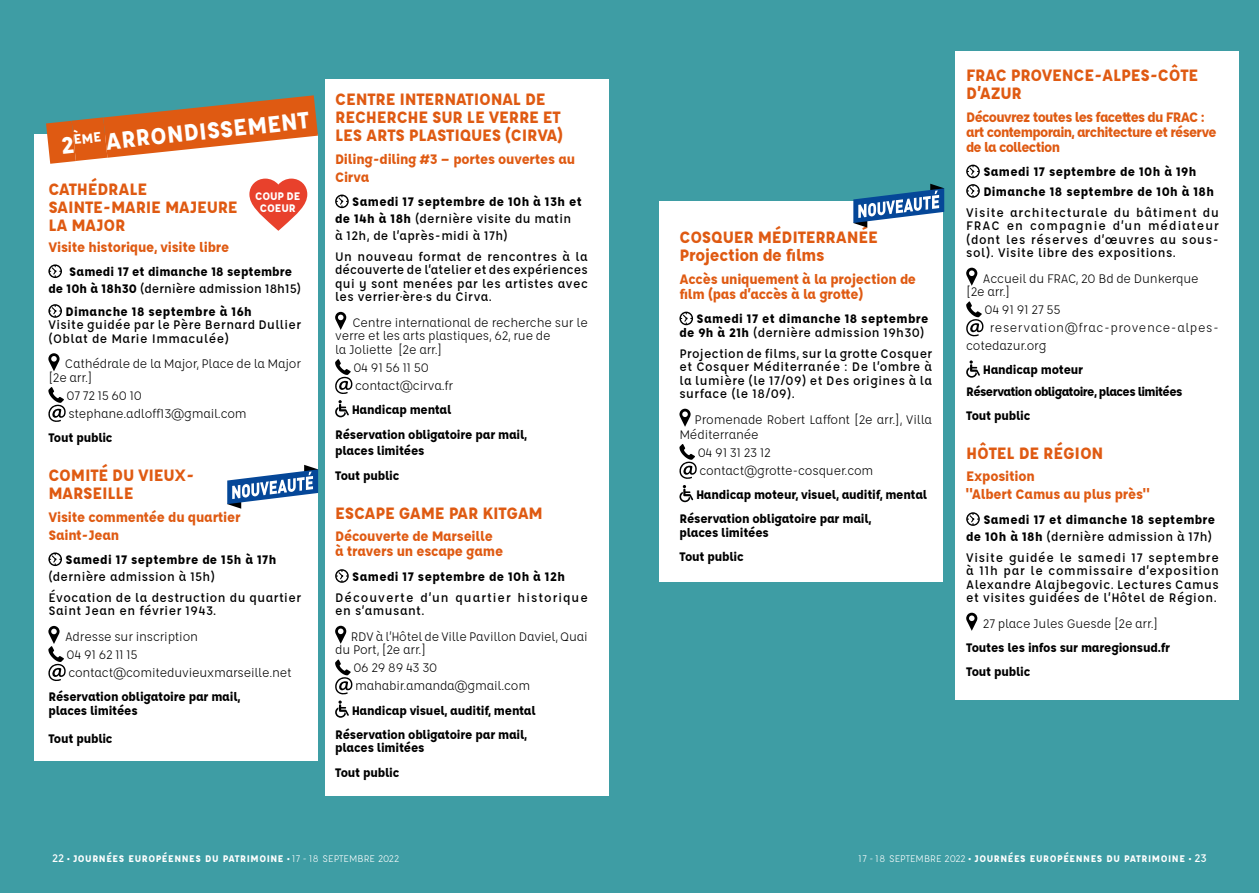
<style>
.page{position:relative;width:1259px;height:893px;background:#3e9da4}
.page>*{position:absolute;margin:0;border:0;box-sizing:border-box;transform-origin:0 0}
.t1{font:700 25.5px "Affogato";color:#fff}
.t2{font:700 18px/18px "Affogato";letter-spacing:-.015em;color:#df5a12}
.t3{font:700 15px/18px "Affogato";letter-spacing:-.015em;color:#df5a12}
.t4{font:700 15px/15px "Affogato";letter-spacing:-.045em;color:#df5a12}
.t5{font:500 13.5px/13.5px "Affogato";letter-spacing:.035em;color:#000;text-align:justify}
.t6{font:13.5px/18px "Affogato";letter-spacing:-.015em;color:#000}
.t7{font:700 13.5px/24.5px "Affogato";letter-spacing:-.015em;color:#000}
.t8{font:700 13.5px/13.5px "Affogato";letter-spacing:.025em;color:#000;text-align:right}
.t9{font:700 13.5px/16.8px "Affogato";letter-spacing:.005em;color:#000}
.t10{font:700 13.5px/21px "Affogato";letter-spacing:-.045em;color:#000}
.t11{font:500 13.5px/13.5px "Affogato";letter-spacing:.075em;color:#000}
.t12{font:13.5px "Affogato";letter-spacing:.04em;color:#000}
.t13{font:700 12px/12px "Affogato";letter-spacing:-.015em;color:#fff;text-align:center}
.t14{font:700 10.5px "Affogato";letter-spacing:.05em;color:#fff}
.s1{font-weight:500}
.s2{font-weight:700}
.s3{font-weight:500;font-size:12px}
.s4{font-weight:400}
</style>
<div class="page">
<div style="left:326px;top:80px;width:283px;height:716px;background:#fff"></div>
<div style="left:35px;top:135px;width:283px;height:626px;background:#fff"></div>
<svg style="left:48px;top:264px;width:14px;height:14px"></svg>
<svg style="left:48px;top:304px;width:14px;height:14px"></svg>
<svg style="left:48px;top:353px;width:12px;height:18px"></svg>
<svg style="left:48px;top:387px;width:18px;height:35px"></svg>
<svg style="left:48px;top:552px;width:14px;height:14px"></svg>
<svg style="left:48px;top:626px;width:18px;height:55px"></svg>
<svg style="left:335px;top:312px;width:11px;height:18px"></svg>
<svg style="left:335px;top:359px;width:17px;height:35px"></svg>
<svg style="left:335px;top:400px;width:14px;height:17px"></svg>
<svg style="left:335px;top:569px;width:14px;height:14px"></svg>
<svg style="left:335px;top:626px;width:11px;height:18px"></svg>
<svg style="left:335px;top:659px;width:17px;height:59px"></svg>
<svg style="left:227px;top:464px;width:91px;height:45px"></svg>
<div style="left:659px;top:201px;width:284px;height:380px;background:#fff"></div>
<div style="left:955px;top:51px;width:283px;height:648px;background:#fff"></div>
<svg style="left:679px;top:312px;width:14px;height:13px"></svg>
<svg style="left:679px;top:409px;width:11px;height:18px"></svg>
<svg style="left:679px;top:444px;width:18px;height:35px"></svg>
<svg style="left:679px;top:485px;width:14px;height:17px"></svg>
<svg style="left:966px;top:165px;width:13px;height:13px"></svg>
<svg style="left:966px;top:184px;width:13px;height:14px"></svg>
<svg style="left:966px;top:268px;width:11px;height:18px"></svg>
<svg style="left:966px;top:301px;width:17px;height:36px"></svg>
<svg style="left:966px;top:360px;width:14px;height:18px"></svg>
<svg style="left:966px;top:512px;width:13px;height:14px"></svg>
<svg style="left:966px;top:613px;width:11px;height:18px"></svg>
<svg style="left:34px;top:79px;width:326px;height:152px"></svg>
<svg style="left:853px;top:183px;width:91px;height:45px"></svg>
<h1 class="t1" style="left:60px;top:130px;width:251px;rotate:-6deg">2<sup>ÈME</sup> ARRONDISSEMENT</h1>
<h2 class="t2" style="left:48px;top:179px;width:191px">CATHÉDRALE<br>SAINTE-MARIE MAJEURE<br>LA MAJOR</h2>
<p class="t3" style="left:48px;top:237px;width:182px">Visite historique, visite libre</p>
<p class="t9" style="left:48px;top:263px;width:254px;text-indent:21px">Samedi 17 et dimanche 18 septembre de 10h à 18h30 <span class="s1">(dernière admission 18h15)</span></p>
<p class="t8" style="left:66px;top:304px;width:188px">Dimanche 18 septembre à 16h</p>
<p class="t5" style="left:48px;top:318px;width:254px">Visite guidée par le Père Bernard Dullier (Oblat de Marie Immaculée)</p>
<p class="t6" style="left:48px;top:357px;width:254px;line-height:13.5px;text-indent:16px">Cathédrale de la Major, Place de la Major [2e arr.]</p>
<p class="t6" style="left:67px;top:386px;width:182px">07 72 15 60 10 stephane.adloff13@gmail.com</p>
<p class="t7" style="left:48px;top:425px;width:66px">Tout public</p>
<h2 class="t2" style="left:48px;top:466px;width:148px">COMITÉ DU VIEUX-<br>MARSEILLE</h2>
<p class="t3" style="left:48px;top:507px;width:194px">Visite commentée du quartier<br>Saint-Jean</p>
<p class="t8" style="left:66px;top:553px;width:212px">Samedi 17 septembre de 15h à 17h</p>
<p class="t5" style="left:48px;top:566px;width:254px;line-height:21px">(dernière admission à 15h)<br>Évocation de la destruction du quartier</p>
<p class="t5" style="left:48px;top:604px;width:169px">Saint Jean en février 1943.</p>
<p class="t6" style="left:65px;top:627px;width:228px">Adresse sur inscription<br>04 91 62 11 15 contact@comiteduvieuxmarseille.net</p>
<p class="t7" style="left:48px;top:690px;width:193px;line-height:13.5px">Réservation obligatoire par mail, places limitées</p>
<p class="t7" style="left:48px;top:726px;width:66px">Tout public</p>
<p class="t13" style="left:255px;top:190px;width:47px">COUP DE<br>COEUR</p>
<h2 class="t2" style="left:335px;top:90px;width:229px">CENTRE INTERNATIONAL DE<br>RECHERCHE SUR LE VERRE ET<br>LES ARTS PLASTIQUES (CIRVA)</h2>
<p class="t3" style="left:335px;top:149px;width:242px">Diling-diling #3 – portes ouvertes au<br>Cirva</p>
<p class="t5" style="left:335px;top:193px;width:248px;line-height:16.8px;text-align:left;text-indent:17px"><span class="s2">Samedi 17 septembre de 10h à 13h et de 14h à 18h</span> (dernière visite du matin à 12h, de l’après-midi à 17h)</p>
<p class="t5" style="left:335px;top:249px;width:254px">Un nouveau format de rencontres à la découverte de l’atelier et des expériences qui y sont menées par les artistes avec les verrier·ère·s du Cirva.</p>
<p class="t6" style="left:335px;top:315px;width:254px;line-height:13.5px;text-indent:17px">Centre international de recherche sur le verre et les arts plastiques, 62, rue de<br>la Joliette [2e arr.]</p>
<p class="t6" style="left:353px;top:358px;width:101px">04 91 56 11 50 contact@cirva.fr</p>
<p class="t7" style="left:335px;top:397px;width:193px;text-indent:17px">Handicap mental<br>Réservation obligatoire par mail,</p>
<p class="t7" style="left:335px;top:439px;width:91px">places limitées<br>Tout public</p>
<h2 class="t2" style="left:335px;top:504px;width:209px">ESCAPE GAME PAR KITGAM</h2>
<p class="t3" style="left:335px;top:529px;width:169px;line-height:15px">Découverte de Marseille à travers un escape game</p>
<p class="t8" style="left:352px;top:569px;width:214px">Samedi 17 septembre de 10h à 12h</p>
<p class="t11" style="left:335px;top:590px;width:254px">Découverte d’un quartier historique en s’amusant.</p>
<p class="t6" style="left:335px;top:629px;width:254px;line-height:13.5px;text-indent:16px">RDV à l’Hôtel de Ville Pavillon Daviel, Quai du Port, [2e arr.]</p>
<p class="t6" style="left:353px;top:659px;width:178px">06 29 89 43 30 mahabir.amanda@gmail.com</p>
<p class="t7" style="left:335px;top:698px;width:202px;text-indent:17px">Handicap visuel, auditif, mental<br>Réservation obligatoire par mail,</p>
<p class="t7" style="left:335px;top:736px;width:91px">places limitées<br>Tout public</p>
<h2 class="t2" style="left:679px;top:228px;width:200px">COSQUER MÉDITERRANÉE<br>Projection de films</h2>
<p class="t3" style="left:679px;top:271px;width:238px;line-height:15px">Accès uniquement à la projection de film (pas d’accès à la grotte)</p>
<p class="t8" style="left:679px;top:312px;width:250px">Samedi 17 et dimanche 18 septembre de 9h à 21h <span class="s1">(dernière admission 19h30)</span></p>
<p class="t5" style="left:679px;top:346px;width:254px">Projection de films, sur la grotte Cosquer et Cosquer Méditerranée : De l’ombre à la lumière (le 17/09) et Des origines à la surface (le 18/09).</p>
<p class="t6" style="left:679px;top:412px;width:254px;line-height:15px;text-indent:15px">Promenade Robert Laffont [2e arr.], Villa<br>Méditerranée</p>
<p class="t6" style="left:697px;top:443px;width:177px">04 91 31 23 12 contact@grotte-cosquer.com</p>
<p class="t7" style="left:679px;top:482px;width:249px;text-indent:17px">Handicap moteur, visuel, auditif, mental<br>Réservation obligatoire par mail,</p>
<p class="t7" style="left:679px;top:520px;width:91px">places limitées<br>Tout public</p>
<h2 class="t2" style="left:966px;top:66px;width:234px">FRAC PROVENCE-ALPES-CÔTE<br>D’AZUR</h2>
<p class="t4" style="left:966px;top:109px;width:252px">Découvrez toutes les facettes du FRAC : art contemporain, architecture et réserve de la collection</p>
<p class="t8" style="left:983px;top:162px;width:232px;line-height:19.5px;text-align:left">Samedi 17 septembre de 10h à 19h<br>Dimanche 18 septembre de 10h à 18h</p>
<p class="t5" style="left:966px;top:205px;width:254px">Visite architecturale du bâtiment du FRAC en compagnie d’un médiateur (dont les réserves d’œuvres au sous&shy;sol). Visite libre des expositions.</p>
<p class="t6" style="left:966px;top:271px;width:234px;line-height:13.5px;text-indent:17px">Accueil du FRAC, 20 Bd de Dunkerque [2e arr.]</p>
<p class="t6" style="left:984px;top:301px;width:78px">04 91 91 27 55</p>
<p class="t12" style="left:989px;top:319px;width:231px">reservation@frac-provence-alpes-</p>
<p class="t6" style="left:966px;top:337px;width:82px">cotedazur.org</p>
<p class="t10" style="left:966px;top:359px;width:218px;text-indent:17px">Handicap moteur<br>Réservation obligatoire, places limitées</p>
<p class="t7" style="left:966px;top:403px;width:66px">Tout public</p>
<h2 class="t2" style="left:966px;top:444px;width:139px">HÔTEL DE RÉGION</h2>
<p class="t3" style="left:966px;top:467px;width:185px">Exposition<br>"Albert Camus au plus près"</p>
<p class="t8" style="left:966px;top:511px;width:250px;line-height:16.8px">Samedi 17 et dimanche 18 septembre de 10h à 18h <span class="s1">(dernière admission à 17h)</span></p>
<p class="t5" style="left:966px;top:550px;width:254px">Visite guidée le samedi 17 septembre à 11h par le commissaire d’exposition Alexandre Alajbegovic. Lectures Camus et visites guidées de l’Hôtel de Région.</p>
<p class="t6" style="left:983px;top:614px;width:177px">27 place Jules Guesde [2e arr.]</p>
<p class="t7" style="left:966px;top:635px;width:205px">Toutes les infos sur maregionsud.fr<br>Tout public</p>
<p class="t14" style="left:52px;top:852px;width:348px"><span class="s3">22</span> • JOURNÉES EUROPÉENNES DU PATRIMOINE • <span class="s4">17 - 18 SEPTEMBRE 2022</span></p>
<p class="t14" style="left:858px;top:852px;width:350px"><span class="s4">17 - 18 SEPTEMBRE 2022</span> • JOURNÉES EUROPÉENNES DU PATRIMOINE • <span class="s3">23</span></p>
</div>
